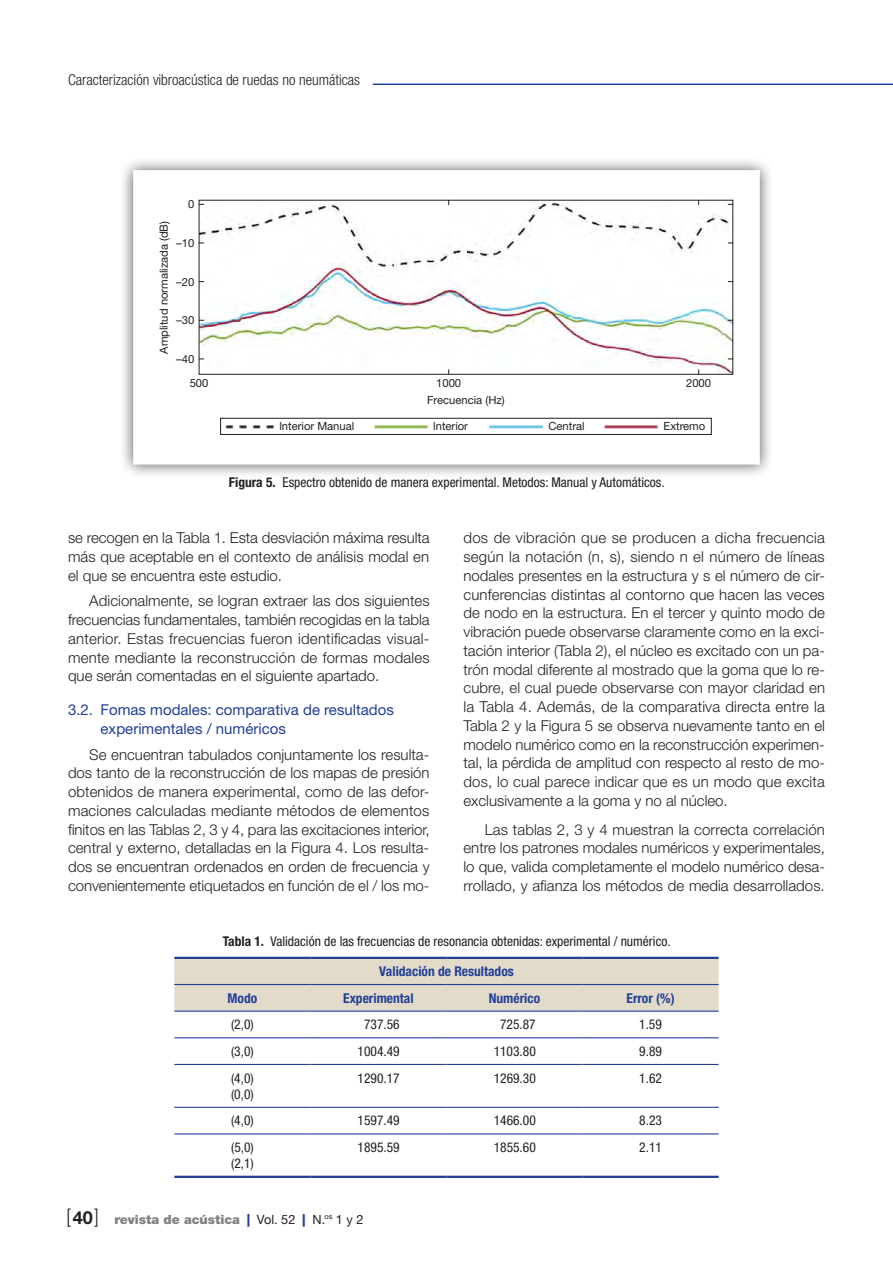
<style>
.page{position:relative;width:893px;height:1263px;background:#fff}
.page>*{position:absolute;margin:0;border:0;box-sizing:border-box;transform-origin:0 0}
.t1{font:300 19.8px "Helvetica Neue LT Std";color:#231f20;scale:.91 1}
.t2{font:300 15px/18.8px "Helvetica Neue LT Std";color:#231f20;text-align:justify}
.t3{font:15px/18.8px "Helvetica Neue LT Std";color:#223f99}
.t4{font:300 condensed 15px "Helvetica Neue LT Std";color:#231f20}
.t5{font:condensed 13.5px/16.2px "Helvetica Neue LT Std";color:#231f20}
.t6{font:700 condensed 13.5px "Helvetica Neue LT Std";color:#223f99}
.t7{font:900 12.75px "Helvetica Neue LT Std";color:#808285}
.t8{font:11.25px/24px "Helvetica Neue LT Std";color:#231f20}
.s1{font-weight:700}
.s2{font-weight:700;font-size:18px}
.s3{font-weight:700;color:#223f99}
.s4{color:#223f99}
.s5{font-weight:400;color:#231f20}
</style>
<div class="page">
<hr style="left:373px;top:84px;width:520px;height:1px;background:#223f99">
<div style="left:119px;top:156px;width:655px;height:322px;background:#231f20;opacity:.75"></div>
<div style="left:133px;top:170px;width:627px;height:295px;background:#fff;border:4px solid #fff"></div>
<img style="left:201px;top:202px;width:530px;height:171px">
<div style="left:199px;top:200px;width:534px;height:175px;border:1px solid #231f20"></div>
<div style="left:220px;top:418px;width:492px;height:17px;border:1px solid #231f20"></div>
<img style="left:226px;top:425px;width:48px;height:4px">
<img style="left:374px;top:424px;width:55px;height:5px">
<img style="left:488px;top:425px;width:56px;height:4px">
<img style="left:604px;top:425px;width:54px;height:4px">
<div style="left:174px;top:959px;width:545px;height:51px;background:#e3dbc9"></div>
<svg style="left:174px;top:1038px;width:545px;height:138px"></svg>
<hr style="left:174px;top:1176px;width:136px;height:2px;background:#223f99">
<hr style="left:310px;top:1176px;width:136px;height:2px;background:#223f99">
<hr style="left:446px;top:1176px;width:137px;height:2px;background:#223f99">
<hr style="left:583px;top:1176px;width:136px;height:2px;background:#223f99">
<hr style="left:174px;top:1037px;width:136px;height:1px;background:#223f99">
<hr style="left:310px;top:1037px;width:136px;height:1px;background:#223f99">
<hr style="left:446px;top:1037px;width:137px;height:1px;background:#223f99">
<hr style="left:583px;top:1037px;width:136px;height:1px;background:#223f99">
<hr style="left:174px;top:1064px;width:136px;height:1px;background:#223f99">
<hr style="left:310px;top:1064px;width:136px;height:1px;background:#223f99">
<hr style="left:446px;top:1064px;width:137px;height:1px;background:#223f99">
<hr style="left:583px;top:1064px;width:136px;height:1px;background:#223f99">
<hr style="left:174px;top:1107px;width:136px;height:1px;background:#223f99">
<hr style="left:310px;top:1107px;width:136px;height:1px;background:#223f99">
<hr style="left:446px;top:1107px;width:137px;height:1px;background:#223f99">
<hr style="left:583px;top:1107px;width:136px;height:1px;background:#223f99">
<hr style="left:174px;top:1133px;width:136px;height:1px;background:#223f99">
<hr style="left:310px;top:1133px;width:136px;height:1px;background:#223f99">
<hr style="left:446px;top:1133px;width:137px;height:1px;background:#223f99">
<hr style="left:583px;top:1133px;width:136px;height:1px;background:#223f99">
<hr style="left:174px;top:1010px;width:136px;height:2px;background:#223f99">
<hr style="left:310px;top:1010px;width:136px;height:2px;background:#223f99">
<hr style="left:446px;top:1010px;width:137px;height:2px;background:#223f99">
<hr style="left:583px;top:1010px;width:136px;height:2px;background:#223f99">
<hr style="left:174px;top:957px;width:136px;height:2px;background:#223f99">
<hr style="left:310px;top:957px;width:136px;height:2px;background:#223f99">
<hr style="left:446px;top:957px;width:137px;height:2px;background:#223f99">
<hr style="left:583px;top:957px;width:136px;height:2px;background:#223f99">
<hr style="left:174px;top:984px;width:136px;height:1px;background:#223f99">
<hr style="left:310px;top:984px;width:136px;height:1px;background:#223f99">
<hr style="left:446px;top:984px;width:137px;height:1px;background:#223f99">
<hr style="left:583px;top:984px;width:136px;height:1px;background:#223f99">
<p class="t4" style="left:68px;top:71px;width:294px">Caracterización vibroacústica de ruedas no neumáticas</p>
<p class="t8" style="left:188px;top:192px;width:8px">0</p>
<p class="t8" style="left:176px;top:231px;width:20px">–10</p>
<p class="t8" style="left:176px;top:269px;width:20px">–20</p>
<p class="t8" style="left:176px;top:308px;width:20px">–30</p>
<p class="t8" style="left:190px;top:347px;width:20px;text-indent:-13px">–40<br>500</p>
<p class="t8" style="left:152px;top:354px;width:134px;rotate:-90deg">Amplitud normalizada (dB)</p>
<p class="t8" style="left:436px;top:371px;width:27px">1000</p>
<p class="t8" style="left:686px;top:371px;width:27px">2000</p>
<p class="t8" style="left:427px;top:387px;width:79px">Frecuencia (Hz)</p>
<p class="t8" style="left:279px;top:414px;width:76px">lnterior Manual</p>
<p class="t8" style="left:433px;top:414px;width:36px">lnterior</p>
<p class="t8" style="left:548px;top:414px;width:38px">Central</p>
<p class="t8" style="left:663px;top:414px;width:43px">Extremo</p>
<p class="t5" style="left:229px;top:474px;width:437px"><span class="s1">Figura 5.</span> Espectro obtenido de manera experimental. Metodos: Manual y Automáticos.</p>
<p class="t2" style="left:68px;top:528px;width:363px">se recogen en la Tabla 1. Esta desviación máxima resulta más que aceptable en el contexto de análisis modal en el que se encuentra este estudio.</p>
<p class="t2" style="left:68px;top:591px;width:363px;text-indent:21px">Adicionalmente, se logran extraer las dos siguientes frecuencias fundamentales, también recogidas en la tabla anterior. Estas frecuencias fueron identificadas visual&shy;mente mediante la reconstrucción de formas modales que serán comentadas en el siguiente apartado.</p>
<p class="t3" style="left:101px;top:700px;width:295px;text-indent:-33px">3.2. Fomas modales: comparativa de resultados experimentales / numéricos</p>
<p class="t2" style="left:68px;top:745px;width:363px;text-indent:21px">Se encuentran tabulados conjuntamente los resulta&shy;dos tanto de la reconstrucción de los mapas de presión obtenidos de manera experimental, como de las defor&shy;maciones calculadas mediante métodos de elementos finitos en las Tablas 2, 3 y 4, para las excitaciones interior, central y externo, detalladas en la Figura 4. Los resulta&shy;dos se encuentran ordenados en orden de frecuencia y convenientemente etiquetados en función de el / los mo-</p>
<p class="t2" style="left:463px;top:528px;width:363px">dos de vibración que se producen a dicha frecuencia según la notación (n, s), siendo n el número de líneas nodales presentes en la estructura y s el número de cir&shy;cunferencias distintas al contorno que hacen las veces de nodo en la estructura. En el tercer y quinto modo de vibración puede observarse claramente como en la exci&shy;tación interior (Tabla 2), el núcleo es excitado con un pa&shy;trón modal diferente al mostrado que la goma que lo re&shy;cubre, el cual puede observarse con mayor claridad en la Tabla 4. Además, de la comparativa directa entre la Tabla 2 y la Figura 5 se observa nuevamente tanto en el modelo numérico como en la reconstrucción experimen&shy;tal, la pérdida de amplitud con respecto al resto de mo&shy;dos, lo cual parece indicar que es un modo que excita exclusivamente a la goma y no al núcleo.</p>
<p class="t2" style="left:463px;top:820px;width:363px;text-indent:21px">Las tablas 2, 3 y 4 muestran la correcta correlación entre los patrones modales numéricos y experimentales, lo que, valida completamente el modelo numérico desa&shy;rrollado, y afianza los métodos de media desarrollados.</p>
<h1 class="t1" style="left:67px;top:1204px;width:37px">[<span class="s2">40</span>]</h1>
<p class="t5" style="left:223px;top:927px;width:449px;line-height:29.5px;text-align:center"><span class="s1">Tabla 1.</span> Validación de las frecuencias de resonancia obtenidas: experimental / numérico.<br><span class="s3">Validación de Resultados</span></p>
<p class="t6" style="left:228px;top:990px;width:31px">Modo</p>
<p class="t6" style="left:343px;top:990px;width:72px">Experimental</p>
<p class="t6" style="left:489px;top:990px;width:53px">Numérico</p>
<p class="t6" style="left:626px;top:990px;width:50px">Error (%)</p>
<p class="t5" style="left:231px;top:1016px;width:24px">(2,0)</p>
<p class="t5" style="left:364px;top:1016px;width:37px">737.56</p>
<p class="t5" style="left:500px;top:1016px;width:37px">725.87</p>
<p class="t5" style="left:639px;top:1016px;width:24px">1.59</p>
<p class="t5" style="left:231px;top:1043px;width:24px">(3,0)</p>
<p class="t5" style="left:358px;top:1043px;width:44px">1004.49</p>
<p class="t5" style="left:494px;top:1043px;width:44px">1103.80</p>
<p class="t5" style="left:639px;top:1043px;width:24px">9.89</p>
<p class="t5" style="left:231px;top:1070px;width:24px">(4,0) (0,0)</p>
<p class="t5" style="left:358px;top:1070px;width:44px">1290.17</p>
<p class="t5" style="left:494px;top:1070px;width:44px">1269.30</p>
<p class="t5" style="left:639px;top:1070px;width:24px">1.62</p>
<p class="t5" style="left:231px;top:1112px;width:24px">(4,0)</p>
<p class="t5" style="left:358px;top:1112px;width:44px">1597.49</p>
<p class="t5" style="left:494px;top:1112px;width:44px">1466.00</p>
<p class="t5" style="left:639px;top:1112px;width:24px">8.23</p>
<p class="t5" style="left:231px;top:1139px;width:24px">(5,0) (2,1)</p>
<p class="t5" style="left:358px;top:1139px;width:44px">1895.59</p>
<p class="t5" style="left:494px;top:1139px;width:44px">1855.60</p>
<p class="t5" style="left:639px;top:1139px;width:24px">2.11</p>
<p class="t7" style="left:114px;top:1212px;width:251px">revista de acústica <span class="s4">|</span> <span class="s5">Vol. 52</span> <span class="s4">|</span> <span class="s5">N.</span><sup>os</sup> <span class="s5">1 y 2</span></p>
</div>
